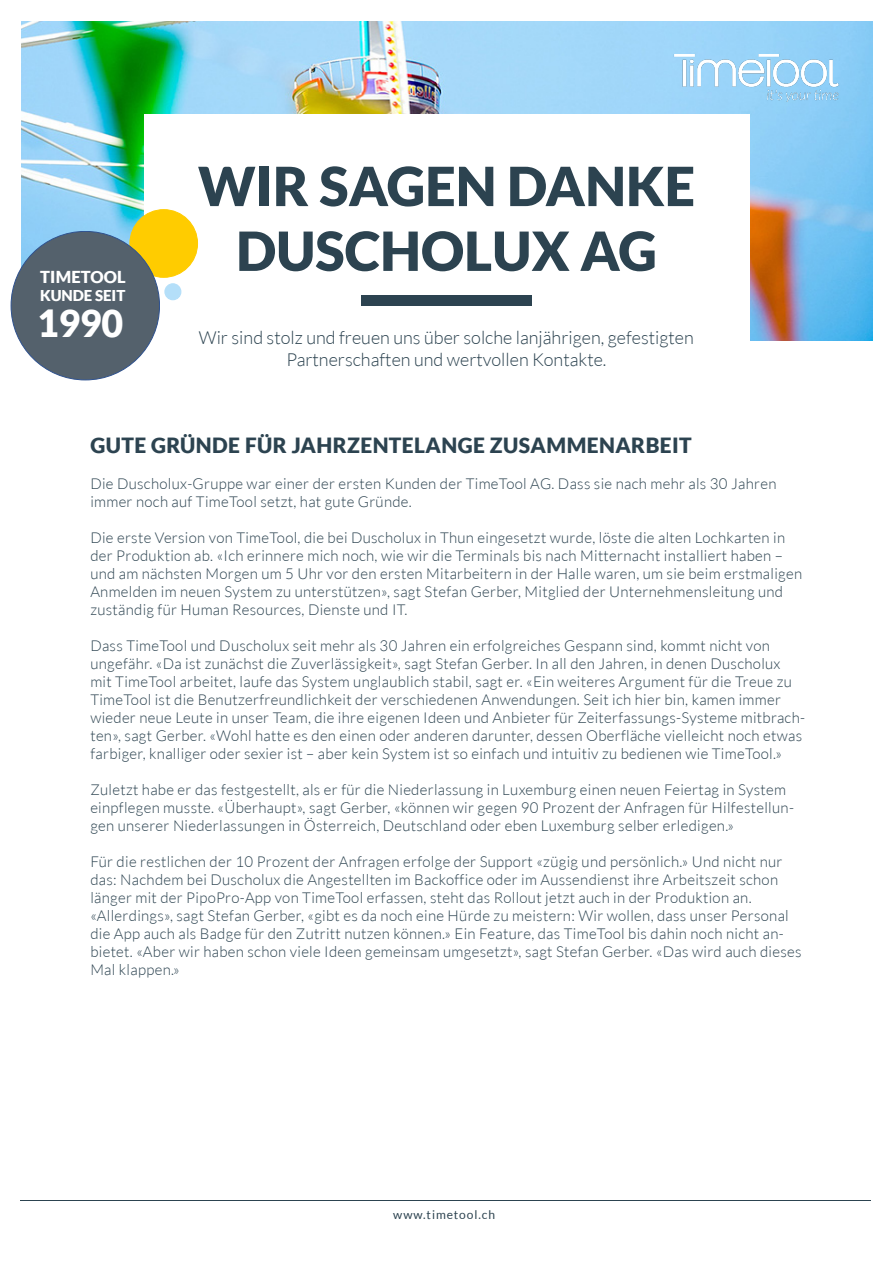
<style>
.page{position:relative;width:893px;height:1263px;background:#fff}
.page>*{position:absolute;margin:0;border:0;box-sizing:border-box;transform-origin:0 0}
.t1{font:900 54px "Lato";color:#2c4350}
.t2{font:900 37.5px "Lato";color:#fff}
.t3{font:900 21px "Lato";letter-spacing:.02em;color:#2c4350}
.t4{font:300 18px "Lato";color:#2c4350}
.t5{font:900 16.5px "Lato";letter-spacing:.01em;color:#fff}
.t6{font:300 15px/18px "Lato";letter-spacing:.02em;color:#2c4350}
.t7{font:900 15px "Lato";letter-spacing:-.005em;color:#fff}
.t8{font:12px "Lato";letter-spacing:.075em;color:#2c4350}
</style>
<div class="page">
<img style="left:21px;top:21px;width:851px;height:319px">
<div style="left:145px;top:115px;width:605px;height:255px;background:#fff"></div>
<img style="left:671px;top:54px;width:170px;height:48px">
<div style="left:361px;top:295px;width:170px;height:11px;background:#2c4350"></div>
<hr style="left:20px;top:1200px;width:850px;height:1px;background:#2c4350">
<div style="left:130px;top:210px;width:68px;height:67px;background:#fc0;border-radius:50%"></div>
<div style="left:130px;top:209px;width:68px;height:68px;border:1px solid #fc0;border-radius:50%"></div>
<div style="left:11px;top:231px;width:149px;height:149px;background:#54616c;border-radius:50%"></div>
<div style="left:165px;top:284px;width:16px;height:16px;background:#b4dff9;border-radius:50%"></div>
<div style="left:164px;top:283px;width:17px;height:17px;border:1px solid #b4dff9;border-radius:50%"></div>
<p class="t5" style="left:40px;top:268px;width:87px">TIMETOOL</p>
<p class="t7" style="left:40px;top:287px;width:87px">KUNDE SEIT</p>
<p class="t2" style="left:37px;top:301px;width:87px">1990</p>
<p class="t1" style="left:198px;top:155px;width:499px">WIR SAGEN DANKE</p>
<p class="t1" style="left:236px;top:219px;width:422px">DUSCHOLUX AG</p>
<p class="t4" style="left:199px;top:328px;width:496px">Wir sind stolz und freuen uns über solche lanjährigen, gefestigten</p>
<p class="t4" style="left:286px;top:349px;width:322px">Partnerschaften und wertvollen Kontakte.</p>
<p class="t3" style="left:90px;top:433px;width:603px">GUTE GRÜNDE FÜR JAHRZENTELANGE ZUSAMMENARBEIT</p>
<p class="t6" style="left:90px;top:474px;width:688px">Die Duscholux-Gruppe war einer der ersten Kunden der TimeTool AG. Dass sie nach mehr als 30 Jahren immer noch auf TimeTool setzt, hat gute Gründe.</p>
<p class="t6" style="left:90px;top:528px;width:713px">Die erste Version von TimeTool, die bei Duscholux in Thun eingesetzt wurde, löste die alten Lochkarten in der Produktion ab. «Ich erinnere mich noch, wie wir die Terminals bis nach Mitternacht installiert haben – und am nächsten Morgen um 5 Uhr vor den ersten Mitarbeitern in der Halle waren, um sie beim erstmaligen Anmelden im neuen System zu unterstützen», sagt Stefan Gerber, Mitglied der Unternehmensleitung und zuständig für Human Resources, Dienste und IT.</p>
<p class="t6" style="left:90px;top:636px;width:716px">Dass TimeTool und Duscholux seit mehr als 30 Jahren ein erfolgreiches Gespann sind, kommt nicht von ungefähr. «Da ist zunächst die Zuverlässigkeit», sagt Stefan Gerber. In all den Jahren, in denen Duscholux mit TimeTool arbeitet, laufe das System unglaublich stabil, sagt er. «Ein weiteres Argument für die Treue zu TimeTool ist die Benutzerfreundlichkeit der verschiedenen Anwendungen. Seit ich hier bin, kamen immer wieder neue Leute in unser Team, die ihre eigenen Ideen und Anbieter für Zeiterfassungs-Systeme mitbrach&shy;ten», sagt Gerber. «Wohl hatte es den einen oder anderen darunter, dessen Oberfläche vielleicht noch etwas farbiger, knalliger oder sexier ist – aber kein System ist so einfach und intuitiv zu bedienen wie TimeTool.»</p>
<p class="t6" style="left:90px;top:780px;width:705px">Zuletzt habe er das festgestellt, als er für die Niederlassung in Luxemburg einen neuen Feiertag in System einpflegen musste. «Überhaupt», sagt Gerber, «können wir gegen 90 Prozent der Anfragen für Hilfestellun&shy;gen unserer Niederlassungen in Österreich, Deutschland oder eben Luxemburg selber erledigen.»</p>
<p class="t6" style="left:90px;top:852px;width:713px">Für die restlichen der 10 Prozent der Anfragen erfolge der Support «zügig und persönlich.» Und nicht nur das: Nachdem bei Duscholux die Angestellten im Backoffice oder im Aussendienst ihre Arbeitszeit schon länger mit der PipoPro-App von TimeTool erfassen, steht das Rollout jetzt auch in der Produktion an. «Allerdings», sagt Stefan Gerber, «gibt es da noch eine Hürde zu meistern: Wir wollen, dass unser Personal die App auch als Badge für den Zutritt nutzen können.» Ein Feature, das TimeTool bis dahin noch nicht an&shy;bietet. «Aber wir haben schon viele Ideen gemeinsam umgesetzt», sagt Stefan Gerber. «Das wird auch dieses Mal klappen.»</p>
<p class="t8" style="left:393px;top:1208px;width:103px">www.timetool.ch</p>
</div>
